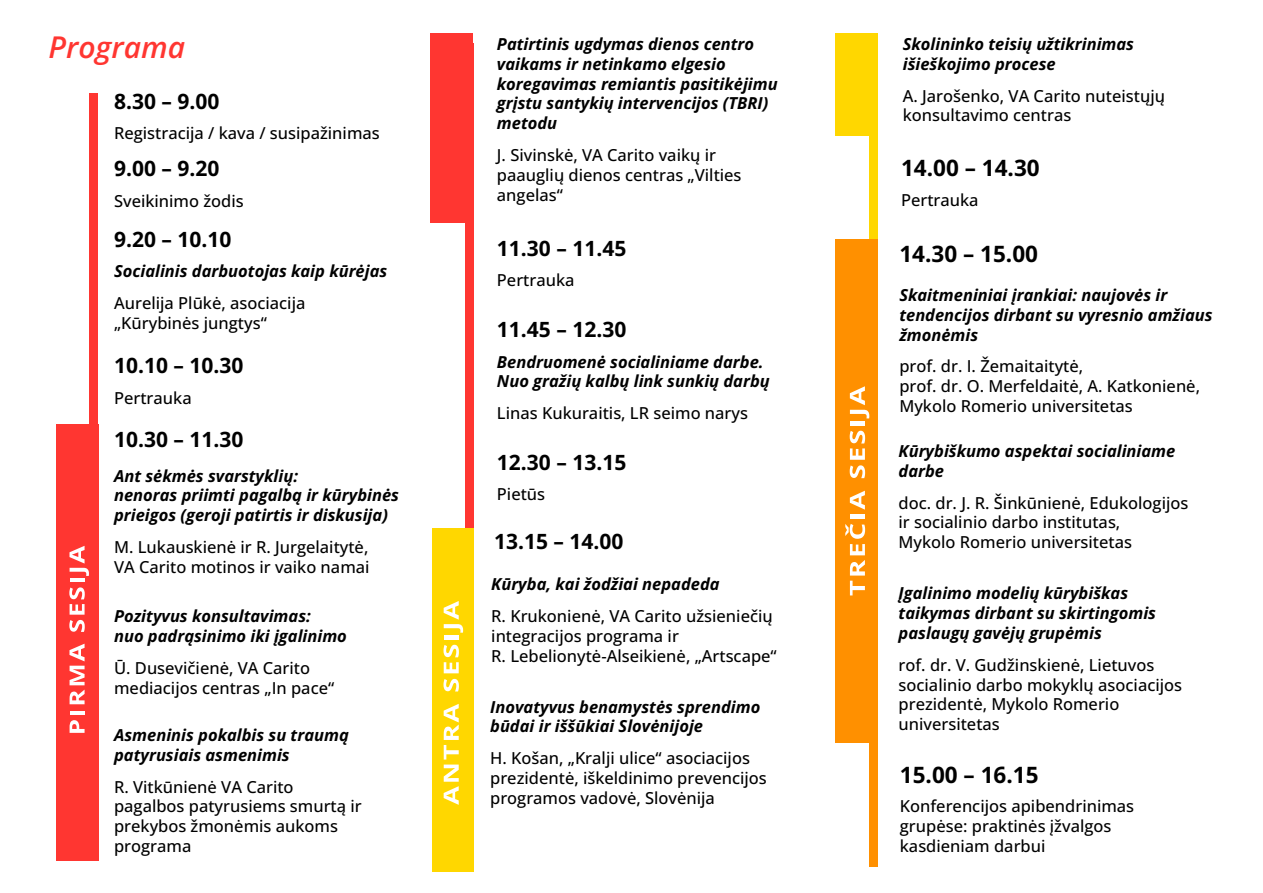
<style>
.page{position:relative;width:1263px;height:893px;background:#fff}
.page>*{position:absolute;margin:0;border:0;box-sizing:border-box;transform-origin:0 0}
.t1{font:italic 600 30px "Open Sans";color:#ff3631}
.t2{font:700 22.5px "Open Sans";color:#000}
.t3{font:700 21px "Open Sans";color:#000}
.t4{font:500 16.5px/19.8px "Open Sans";color:#000}
.t5{font:italic 700 16.5px/19.8px "Open Sans";color:#000}
</style>
<div class="page">
<div style="left:89px;top:93px;width:9px;height:560px;background:#ff3631"></div>
<div style="left:56px;top:424px;width:42px;height:437px;background:#ff3631"></div>
<svg style="left:70px;top:720px;width:15px;height:13px"></svg>
<hr style="left:70px;top:711px;width:15px;height:4px;background:#fff">
<svg style="left:70px;top:644px;width:15px;height:60px"></svg>
<svg style="left:69px;top:587px;width:16px;height:45px"></svg>
<hr style="left:70px;top:578px;width:15px;height:4px;background:#fff">
<svg style="left:70px;top:546px;width:19px;height:30px"></svg>
<div style="left:465px;top:43px;width:8px;height:824px;background:#ff3631"></div>
<div style="left:430px;top:33px;width:43px;height:190px;background:#ff3631"></div>
<div style="left:869px;top:43px;width:9px;height:677px;background:#ffd700"></div>
<div style="left:835px;top:33px;width:43px;height:103px;background:#ffd700"></div>
<div style="left:870px;top:367px;width:8px;height:500px;background:#ff9000"></div>
<div style="left:432px;top:528px;width:41px;height:343px;background:#ffd700"></div>
<svg style="left:444px;top:704px;width:15px;height:101px"></svg>
<svg style="left:443px;top:679px;width:16px;height:12px"></svg>
<svg style="left:443px;top:645px;width:16px;height:28px"></svg>
<hr style="left:444px;top:635px;width:15px;height:4px;background:#fff">
<svg style="left:444px;top:601px;width:19px;height:32px"></svg>
<div style="left:835px;top:239px;width:43px;height:503px;background:#ff9000"></div>
<svg style="left:845px;top:524px;width:20px;height:71px"></svg>
<hr style="left:850px;top:514px;width:15px;height:4px;background:#fff">
<svg style="left:850px;top:491px;width:15px;height:19px"></svg>
<svg style="left:850px;top:431px;width:15px;height:47px"></svg>
<hr style="left:850px;top:421px;width:15px;height:4px;background:#fff">
<svg style="left:850px;top:386px;width:19px;height:32px"></svg>
<h1 class="t1" style="left:49px;top:26px;width:138px">Programa</h1>
<p class="t3" style="left:114px;top:87px;width:107px">8.30 – 9.00</p>
<p class="t4" style="left:114px;top:123px;width:267px">Registracija / kava / susipažinimas</p>
<p class="t3" style="left:114px;top:154px;width:107px">9.00 – 9.20</p>
<p class="t4" style="left:114px;top:190px;width:131px">Sveikinimo žodis</p>
<p class="t3" style="left:114px;top:225px;width:119px">9.20 – 10.10</p>
<p class="t5" style="left:114px;top:261px;width:275px">Socialinis darbuotojas kaip kūrėjas</p>
<p class="t4" style="left:114px;top:293px;width:193px">Aurelija Plūkė, asociacija „Kūrybinės jungtys“</p>
<p class="t3" style="left:114px;top:351px;width:131px">10.10 – 10.30</p>
<p class="t4" style="left:114px;top:387px;width:79px">Pertrauka</p>
<p class="t3" style="left:114px;top:425px;width:131px">10.30 – 11.30</p>
<p class="t5" style="left:114px;top:465px;width:286px">Ant sėkmės svarstyklių:<br>nenoras priimti pagalbą ir kūrybinės prieigos (geroji patirtis ir diskusija)</p>
<p class="t4" style="left:114px;top:537px;width:257px">M. Lukauskienė ir R. Jurgelaitytė,<br>VA Carito motinos ir vaiko namai</p>
<p class="t5" style="left:114px;top:606px;width:234px">Pozityvus konsultavimas:<br>nuo padrąsinimo iki įgalinimo</p>
<p class="t4" style="left:114px;top:658px;width:222px">Ū. Dusevičienė, VA Carito mediacijos centras „In pace“</p>
<p class="t5" style="left:114px;top:725px;width:236px">Asmeninis pokalbis su traumą patyrusiais asmenimis</p>
<p class="t4" style="left:114px;top:776px;width:249px">R. Vitkūnienė VA Carito pagalbos patyrusiems smurtą ir prekybos žmonėmis aukoms programa</p>
<p class="t5" style="left:497px;top:33px;width:282px">Patirtinis ugdymas dienos centro vaikams ir netinkamo elgesio koregavimas remiantis pasitikėjimu grįstu santykių intervencijos (TBRI) metodu</p>
<p class="t4" style="left:497px;top:145px;width:246px">J. Sivinskė, VA Carito vaikų ir paauglių dienos centras „Vilties angelas“</p>
<p class="t3" style="left:497px;top:234px;width:131px">11.30 – 11.45</p>
<p class="t4" style="left:497px;top:270px;width:79px">Pertrauka</p>
<p class="t3" style="left:497px;top:315px;width:131px">11.45 – 12.30</p>
<p class="t5" style="left:497px;top:351px;width:274px">Bendruomenė socialiniame darbe.<br>Nuo gražių kalbų link sunkių darbų</p>
<p class="t4" style="left:497px;top:403px;width:253px">Linas Kukuraitis, LR seimo narys</p>
<p class="t3" style="left:497px;top:448px;width:131px">12.30 – 13.15</p>
<p class="t4" style="left:497px;top:484px;width:50px">Pietūs</p>
<p class="t3" style="left:494px;top:527px;width:131px">13.15 – 14.00</p>
<p class="t5" style="left:491px;top:574px;width:230px">Kūryba, kai žodžiai nepadeda</p>
<p class="t4" style="left:491px;top:606px;width:287px">R. Krukonienė, VA Carito užsieniečių integracijos programa ir<br>R. Lebelionytė-Alseikienė, „Artscape“</p>
<p class="t5" style="left:490px;top:696px;width:272px">Inovatyvus benamystės sprendimo būdai ir iššūkiai Slovėnijoje</p>
<p class="t4" style="left:490px;top:748px;width:278px">H. Košan, „Kralji ulice“ asociacijos prezidentė, iškeldinimo prevencijos programos vadovė, Slovėnija</p>
<p class="t5" style="left:903px;top:33px;width:233px">Skolininko teisių užtikrinimas išieškojimo procese</p>
<p class="t4" style="left:903px;top:85px;width:264px">A. Jarošenko, VA Carito nuteistųjų konsultavimo centras</p>
<h2 class="t2" style="left:901px;top:153px;width:140px">14.00 – 14.30</h2>
<p class="t4" style="left:901px;top:189px;width:79px">Pertrauka</p>
<h2 class="t2" style="left:899px;top:238px;width:140px">14.30 – 15.00</h2>
<p class="t5" style="left:899px;top:285px;width:315px">Skaitmeniniai įrankiai: naujovės ir tendencijos dirbant su vyresnio amžiaus žmonėmis</p>
<p class="t4" style="left:899px;top:356px;width:302px">prof. dr. I. Žemaitaitytė,<br>prof. dr. O. Merfeldaitė, A. Katkonienė,<br>Mykolo Romerio universitetas</p>
<p class="t5" style="left:898px;top:441px;width:278px">Kūrybiškumo aspektai socialiniame darbe</p>
<p class="t4" style="left:898px;top:492px;width:291px">doc. dr. J. R. Šinkūnienė, Edukologijos ir socialinio darbo institutas,<br>Mykolo Romerio universitetas</p>
<p class="t5" style="left:898px;top:583px;width:259px">Įgalinimo modelių kūrybiškas taikymas dirbant su skirtingomis paslaugų gavėjų grupėmis</p>
<p class="t4" style="left:898px;top:654px;width:285px">rof. dr. V. Gudžinskienė, Lietuvos socialinio darbo mokyklų asociacijos prezidentė, Mykolo Romerio universitetas</p>
<h2 class="t2" style="left:900px;top:760px;width:140px">15.00 – 16.15</h2>
<p class="t4" style="left:900px;top:796px;width:236px">Konferencijos apibendrinimas grupėse: praktinės įžvalgos kasdieniam darbui</p>
</div>
